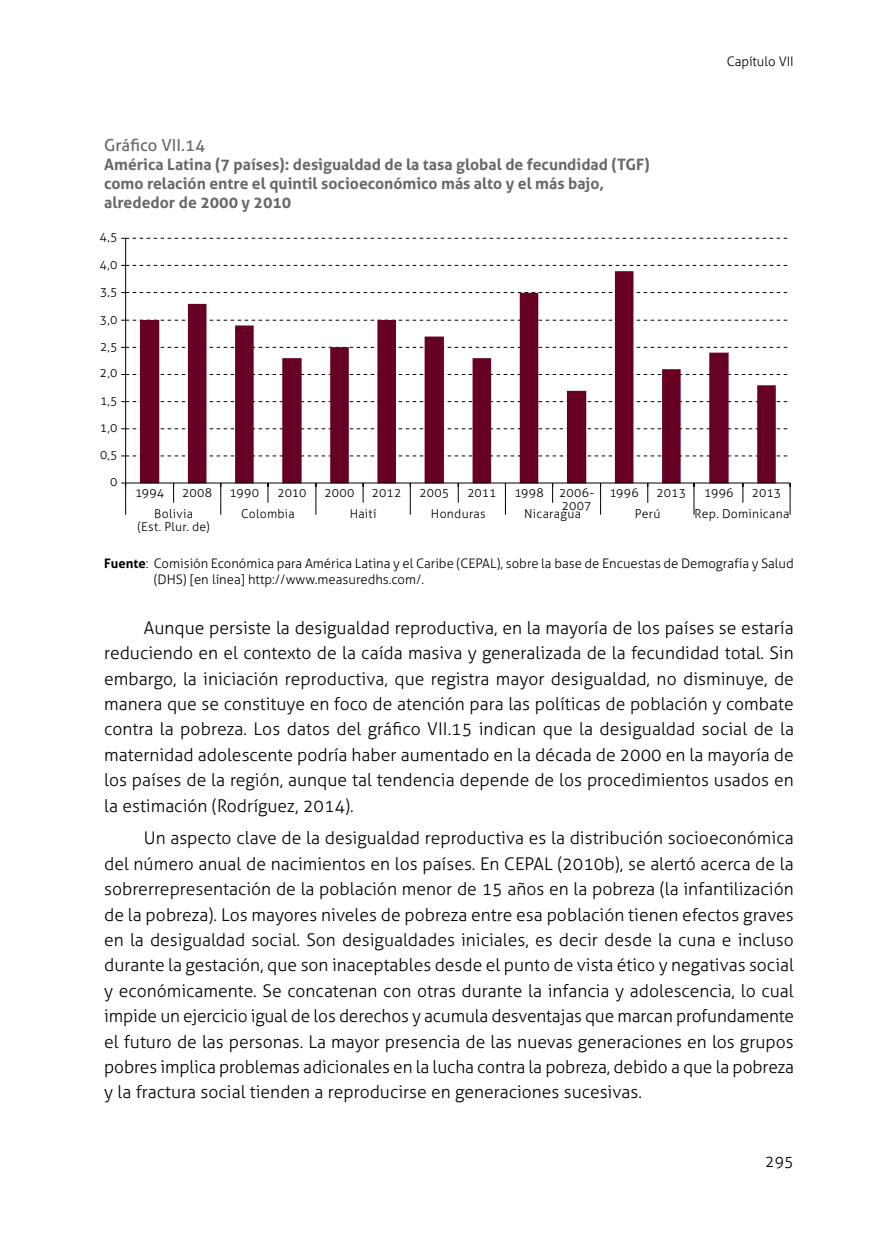
<style>
.page{position:relative;width:893px;height:1241px;background:#fff}
.page>*{position:absolute;margin:0;border:0;box-sizing:border-box;transform-origin:0 0}
.t1{font:300 17.5px/25.4px "Aller";color:#000;text-align:justify}
.t2{font:17.5px "Aller Light 2";letter-spacing:.005em;color:#000}
.t3{font:16.62px "Aller 2";color:#68676c}
.t4{font:700 15.75px/18.9px "Aller";color:#68676c}
.t5{font:300 15.75px "Aller";color:#000}
.t6{font:300 13.12px/15.8px "Aller";color:#000}
.t7{font:300 12.25px/12.2px "Aller";letter-spacing:.02em;color:#000}
.s1{font-weight:700}
</style>
<div class="page">
<svg style="left:140px;top:271px;width:636px;height:211px"></svg>
<hr style="left:125px;top:238px;width:1px;height:245px;background:#000">
<svg style="left:121px;top:238px;width:667px;height:1px"></svg>
<svg style="left:121px;top:265px;width:667px;height:1px"></svg>
<svg style="left:121px;top:292px;width:667px;height:1px"></svg>
<svg style="left:121px;top:320px;width:667px;height:1px"></svg>
<svg style="left:121px;top:347px;width:667px;height:1px"></svg>
<svg style="left:121px;top:374px;width:667px;height:1px"></svg>
<svg style="left:121px;top:401px;width:667px;height:1px"></svg>
<svg style="left:121px;top:428px;width:667px;height:1px"></svg>
<svg style="left:121px;top:455px;width:667px;height:1px"></svg>
<hr style="left:126px;top:482px;width:664px;height:1px;background:#000">
<svg style="left:742px;top:483px;width:1px;height:19px"></svg>
<svg style="left:647px;top:483px;width:1px;height:19px"></svg>
<svg style="left:552px;top:483px;width:1px;height:19px"></svg>
<svg style="left:458px;top:483px;width:1px;height:19px"></svg>
<svg style="left:363px;top:483px;width:1px;height:19px"></svg>
<svg style="left:268px;top:483px;width:1px;height:19px"></svg>
<svg style="left:173px;top:483px;width:1px;height:19px"></svg>
<svg style="left:790px;top:483px;width:1px;height:31px"></svg>
<svg style="left:693px;top:483px;width:1px;height:31px"></svg>
<svg style="left:600px;top:483px;width:1px;height:31px"></svg>
<svg style="left:505px;top:483px;width:1px;height:31px"></svg>
<svg style="left:410px;top:483px;width:1px;height:31px"></svg>
<svg style="left:315px;top:483px;width:1px;height:31px"></svg>
<svg style="left:220px;top:483px;width:1px;height:31px"></svg>
<svg style="left:121px;top:482px;width:5px;height:32px"></svg>
<p class="t3" style="left:104px;top:135px;width:102px">Gráfico VII.14</p>
<p class="t4" style="left:104px;top:155px;width:547px">América Latina (7 países): desigualdad de la tasa global de fecundidad (TGF) como relación entre el quintil socioeconómico más alto y el más bajo, alrededor de 2000 y 2010</p>
<p class="t7" style="left:100px;top:230px;width:20px">4,5</p>
<p class="t7" style="left:99px;top:259px;width:20px">4,0</p>
<p class="t7" style="left:100px;top:286px;width:19px">3,5</p>
<p class="t7" style="left:100px;top:313px;width:19px">3,0</p>
<p class="t7" style="left:100px;top:340px;width:19px">2,5</p>
<p class="t7" style="left:100px;top:367px;width:19px">2,0</p>
<p class="t7" style="left:100px;top:395px;width:19px">1,5</p>
<p class="t7" style="left:100px;top:421px;width:19px">1,0</p>
<p class="t7" style="left:100px;top:449px;width:19px">0,5</p>
<p class="t6" style="left:727px;top:53px;width:68px">Capítulo VII</p>
<p class="t7" style="left:110px;top:476px;width:9px">0</p>
<p class="t7" style="left:135px;top:487px;width:31px">1994</p>
<p class="t7" style="left:182px;top:487px;width:32px">2008</p>
<p class="t7" style="left:230px;top:487px;width:31px">1990</p>
<p class="t7" style="left:277px;top:487px;width:31px">2010</p>
<p class="t7" style="left:324px;top:487px;width:32px">2000</p>
<p class="t7" style="left:372px;top:487px;width:31px">2012</p>
<p class="t7" style="left:419px;top:487px;width:31px">2005</p>
<p class="t7" style="left:467px;top:487px;width:31px">2011</p>
<p class="t7" style="left:514px;top:487px;width:31px">1998</p>
<p class="t7" style="left:559px;top:487px;width:37px">2006-<br>2007</p>
<p class="t7" style="left:609px;top:487px;width:31px">1996</p>
<p class="t7" style="left:657px;top:487px;width:31px">2013</p>
<p class="t7" style="left:704px;top:487px;width:31px">1996</p>
<p class="t7" style="left:752px;top:487px;width:31px">2013</p>
<p class="t7" style="left:137px;top:507px;width:74px;text-align:center">Bolivia<br>(Est. Plur. de)</p>
<p class="t7" style="left:241px;top:507px;width:55px">Colombia</p>
<p class="t7" style="left:350px;top:507px;width:28px">Haití</p>
<p class="t7" style="left:431px;top:507px;width:56px">Honduras</p>
<p class="t7" style="left:524px;top:507px;width:58px">Nicaragua</p>
<p class="t7" style="left:635px;top:507px;width:27px">Perú</p>
<p class="t7" style="left:695px;top:507px;width:96px">Rep. Dominicana</p>
<p class="t6" style="left:154px;top:555px;width:641px;text-indent:-50px"><span class="s1">Fuente</span>: Comisión Económica para América Latina y el Caribe (CEPAL), sobre la base de Encuestas de Demografía y Salud (DHS) [en línea] http://www.measuredhs.com/.</p>
<p class="t1" style="left:104px;top:615px;width:691px;text-indent:40px">Aunque persiste la desigualdad reproductiva, en la mayoría de los países se estaría reduciendo en el contexto de la caída masiva y generalizada de la fecundidad total. Sin embargo, la iniciación reproductiva, que registra mayor desigualdad, no disminuye, de manera que se constituye en foco de atención para las políticas de población y combate</p>
<p class="t2" style="left:104px;top:718px;width:691px">contra la pobreza. Los datos del gráfico VII.15 indican que la desigualdad social de la</p>
<p class="t1" style="left:104px;top:741px;width:691px">maternidad adolescente podría haber aumentado en la década de 2000 en la mayoría de los países de la región, aunque tal tendencia depende de los procedimientos usados en la estimación (Rodríguez, 2014).</p>
<p class="t1" style="left:104px;top:825px;width:691px;text-indent:40px">Un aspecto clave de la desigualdad reproductiva es la distribución socioeconómica del número anual de nacimientos en los países. En CEPAL (2010b), se alertó acerca de la sobrerrepresentación de la población menor de 15 años en la pobreza (la infantilización de la pobreza). Los mayores niveles de pobreza entre esa población tienen efectos graves en la desigualdad social. Son desigualdades iniciales, es decir desde la cuna e incluso durante la gestación, que son inaceptables desde el punto de vista ético y negativas social y económicamente. Se concatenan con otras durante la infancia y adolescencia, lo cual impide un ejercicio igual de los derechos y acumula desventajas que marcan profundamente el futuro de las personas. La mayor presencia de las nuevas generaciones en los grupos pobres implica problemas adicionales en la lucha contra la pobreza, debido a que la pobreza y la fractura social tienden a reproducirse en generaciones sucesivas.</p>
<p class="t5" style="left:765px;top:1152px;width:30px">295</p>
</div>
